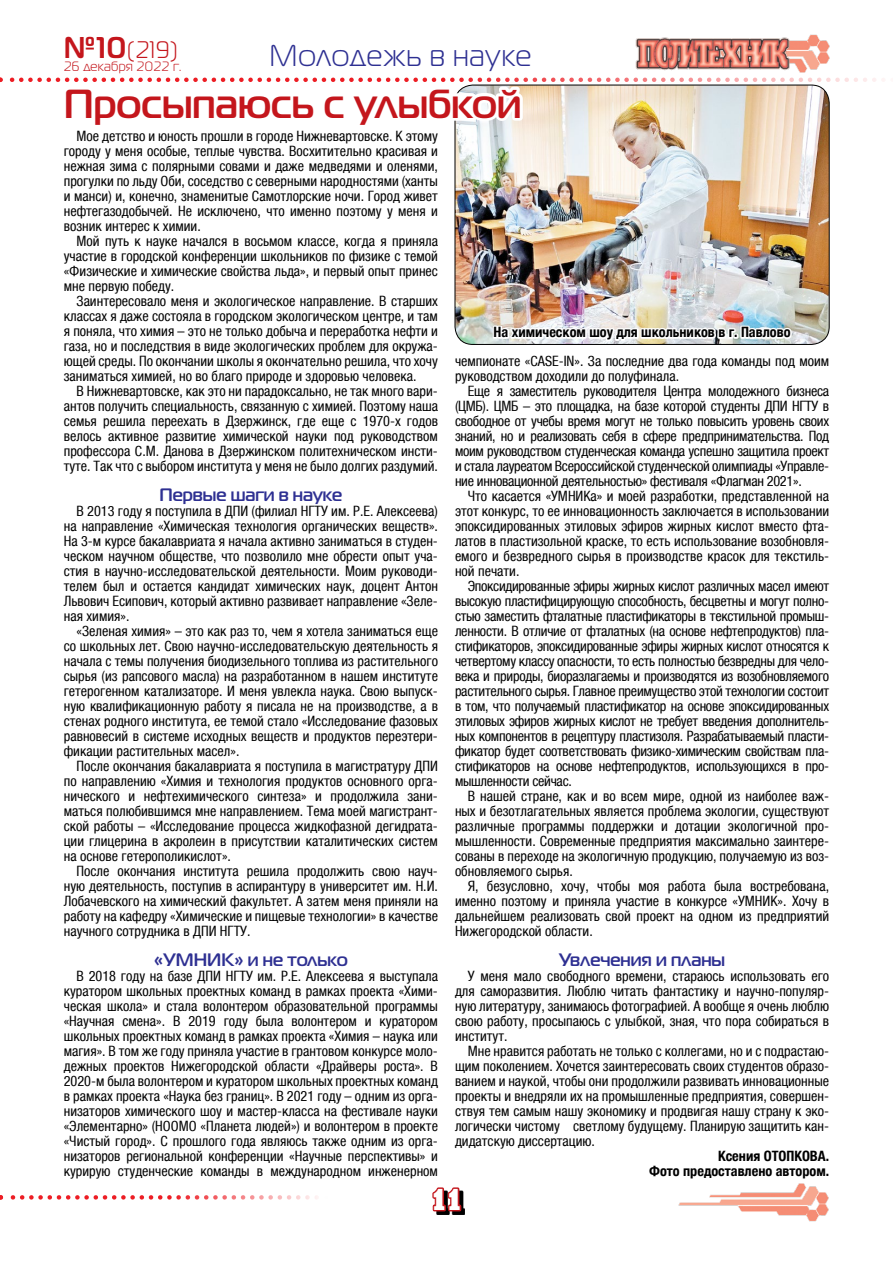
<style>
.page{position:relative;width:893px;height:1263px;background:#fff}
.page>*{position:absolute;margin:0;border:0;box-sizing:border-box;transform-origin:0 0}
.t1{font:700 40.5px "Magistral C";color:#c4161c}
.t2{font:30px "Magistral C";letter-spacing:.03em;color:#2e3092}
.t3{font:30px "Xenia Bold Cyrillic";color:#fff}
.t4{font:24px "Magistral C";color:#c4161c}
.t5{font:700 18px "Magistral C";color:#2e3092}
.t6{font:condensed 14.25px/15px "Helvetica Neue LTCYR";color:#000;text-align:justify}
.t7{font:700 condensed 14.25px/15px "Helvetica Neue LTCYR";color:#000;text-align:right}
.t8{font:13.5px "Magistral C";letter-spacing:.02em;color:#c4161c}
.s1{font-weight:700;font-size:30px}
</style>
<div class="page">
<img style="left:793px;top:34px;width:36px;height:39px">
<img style="left:635px;top:37px;width:158px;height:34px">
<svg style="left:0;top:1195px;width:317px;height:4px"></svg>
<img style="left:678px;top:1183px;width:151px;height:39px">
<svg style="left:436px;top:1191px;width:29px;height:24px"></svg>
<svg style="left:432px;top:1187px;width:31px;height:26px"></svg>
<img style="left:455px;top:131px;width:374px;height:213px">
<svg style="left:0;top:78px;width:884px;height:53px"></svg>
<img style="left:491px;top:307px;width:303px;height:38px">
<h3 class="t4" style="left:64px;top:37px;width:116px"><span class="s1">№10</span>(219)</h3>
<p class="t8" style="left:64px;top:59px;width:119px">26 декабря 2022 г.</p>
<h2 class="t2" style="left:270px;top:39px;width:263px">Молодежь в науке</h2>
<h1 class="t1" style="left:64px;top:79px;width:459px">Просыпаюсь с улыбкой</h1>
<p class="t6" style="left:64px;top:128px;width:376px;text-indent:13px">Мое детство и юность прошли в городе Нижневартовске. К этому городу у меня особые, теплые чувства. Восхитительно красивая и нежная зима с полярными совами и даже медведями и оленями, прогулки по льду Оби, соседство с северными народностями (ханты и манси) и, конечно, знаменитые Самотлорские ночи. Город живет нефтегазодобычей. Не исключено, что именно поэтому у меня и возник интерес к химии.</p>
<p class="t6" style="left:64px;top:233px;width:376px;text-indent:13px">Мой путь к науке начался в восьмом классе, когда я приняла участие в городской конференции школьников по физике с темой «Физические и химические свойства льда», и первый опыт принес мне первую победу.</p>
<p class="t6" style="left:64px;top:293px;width:376px;text-indent:13px">Заинтересовало меня и экологическое направление. В старших классах я даже состояла в городском экологическом центре, и там я поняла, что химия – это не только добыча и переработка нефти и газа, но и последствия в виде экологических проблем для окружа&shy;ющей среды. По окончании школы я окончательно решила, что хочу заниматься химией, но во благо природе и здоровью человека.</p>
<p class="t6" style="left:64px;top:384px;width:376px;text-indent:13px">В Нижневартовске, как это ни парадоксально, не так много вари&shy;антов получить специальность, связанную с химией. Поэтому наша семья решила переехать в Дзержинск, где еще с 1970-х годов велось активное развитие химической науки под руководством профессора С.М. Данова в Дзержинском политехническом инсти&shy;туте. Так что с выбором института у меня не было долгих раздумий.</p>
<p class="t5" style="left:159px;top:484px;width:184px">Первые шаги в науке</p>
<p class="t6" style="left:64px;top:503px;width:376px;text-indent:13px">В 2013 году я поступила в ДПИ (филиал НГТУ им. Р.Е. Алексеева) на направление «Химическая технология органических веществ».<br>На 3-м курсе бакалавриата я начала активно заниматься в студен&shy;ческом научном обществе, что позволило мне обрести опыт уча&shy;стия в научно-исследовательской деятельности. Моим руководи&shy;телем был и остается кандидат химических наук, доцент Антон Львович Есипович, который активно развивает направление «Зеле&shy;ная химия».</p>
<p class="t6" style="left:64px;top:623px;width:376px;text-indent:13px">«Зеленая химия» – это как раз то, чем я хотела заниматься еще со школьных лет. Свою научно-исследовательскую деятельность я начала с темы получения биодизельного топлива из растительного сырья (из рапсового масла) на разработанном в нашем институте гетерогенном катализаторе. И меня увлекла наука. Свою выпуск&shy;ную квалификационную работу я писала не на производстве, а в стенах родного института, ее темой стало «Исследование фазовых равновесий в системе исходных веществ и продуктов переэтери&shy;фикации растительных масел».</p>
<p class="t6" style="left:64px;top:759px;width:376px;text-indent:13px">После окончания бакалавриата я поступила в магистратуру ДПИ по направлению «Химия и технология продуктов основного орга&shy;нического и нефтехимического синтеза» и продолжила зани&shy;маться полюбившимся мне направлением. Тема моей магистрант&shy;ской работы – «Исследование процесса жидкофазной дегидрата&shy;ции глицерина в акролеин в присутствии каталитических систем на основе гетерополикислот».</p>
<p class="t6" style="left:64px;top:864px;width:376px;text-indent:13px">После окончания института решила продолжить свою науч&shy;ную деятельность, поступив в аспирантуру в университет им. Н.И.<br>Лобачевского на химический факультет. А затем меня приняли на работу на кафедру «Химические и пищевые технологии» в качестве научного сотрудника в ДПИ НГТУ.</p>
<p class="t5" style="left:154px;top:949px;width:195px">«УМНИК» и не только</p>
<p class="t6" style="left:64px;top:968px;width:376px;text-indent:13px">В 2018 году на базе ДПИ НГТУ им. Р.Е. Алексеева я выступала куратором школьных проектных команд в рамках проекта «Хими&shy;ческая школа» и стала волонтером образовательной программы «Научная смена». В 2019 году была волонтером и куратором школьных проектных команд в рамках проекта «Химия – наука или магия». В том же году приняла участие в грантовом конкурсе моло&shy;дежных проектов Нижегородской области «Драйверы роста». В 2020-м была волонтером и куратором школьных проектных команд в рамках проекта «Наука без границ». В 2021 году – одним из орга&shy;низаторов химического шоу и мастер-класса на фестивале науки «Элементарно» (НООМО «Планета людей») и волонтером в проекте «Чистый город». С прошлого года являюсь также одним из орга&shy;низаторов региональной конференции «Научные перспективы» и курирую студенческие команды в международном инженерном</p>
<p class="t7" style="left:494px;top:325px;width:298px">На химическом шоу для школьников в г. Павлово</p>
<p class="t6" style="left:455px;top:353px;width:376px">чемпионате «CASE-IN». За последние два года команды под моим руководством доходили до полуфинала.</p>
<p class="t6" style="left:455px;top:384px;width:376px;text-indent:13px">Еще я заместитель руководителя Центра молодежного бизнеса (ЦМБ). ЦМБ – это площадка, на базе которой студенты ДПИ НГТУ в свободное от учебы время могут не только повысить уровень своих знаний, но и реализовать себя в сфере предпринимательства. Под моим руководством студенческая команда успешно защитила проект и стала лауреатом Всероссийской студенческой олимпиады «Управле&shy;ние инновационной деятельностью» фестиваля «Флагман 2021».</p>
<p class="t6" style="left:455px;top:489px;width:376px;text-indent:13px">Что касается «УМНИКа» и моей разработки, представленной на этот конкурс, то ее инновационность заключается в использовании эпоксидированных этиловых эфиров жирных кислот вместо фта&shy;латов в пластизольной краске, то есть использование возобновля&shy;емого и безвредного сырья в производстве красок для текстиль&shy;ной печати.</p>
<p class="t6" style="left:455px;top:579px;width:376px;text-indent:13px">Эпоксидированные эфиры жирных кислот различных масел имеют высокую пластифицирующую способность, бесцветны и могут полно&shy;стью заместить фталатные пластификаторы в текстильной промыш&shy;ленности. В отличие от фталатных (на основе нефтепродуктов) пла&shy;стификаторов, эпоксидированные эфиры жирных кислот относятся к четвертому классу опасности, то есть полностью безвредны для чело&shy;века и природы, биоразлагаемы и производятся из возобновляемого растительного сырья. Главное преимущество этой технологии состоит в том, что получаемый пластификатор на основе эпоксидированных этиловых эфиров жирных кислот не требует введения дополнитель&shy;ных компонентов в рецептуру пластизоля. Разрабатываемый пласти&shy;фикатор будет соответствовать физико-химическим свойствам пла&shy;стификаторов на основе нефтепродуктов, использующихся в про&shy;мышленности сейчас.</p>
<p class="t6" style="left:455px;top:789px;width:376px;text-indent:13px">В нашей стране, как и во всем мире, одной из наиболее важ&shy;ных и безотлагательных является проблема экологии, существуют различные программы поддержки и дотации экологичной про&shy;мышленности. Современные предприятия максимально заинтере&shy;сованы в переходе на экологичную продукцию, получаемую из воз&shy;обновляемого сырья.</p>
<p class="t6" style="left:455px;top:879px;width:376px;text-indent:13px">Я, безусловно, хочу, чтобы моя работа была востребована, именно поэтому и приняла участие в конкурсе «УМНИК». Хочу в дальнейшем реализовать свой проект на одном из предприятий Нижегородской области.</p>
<p class="t5" style="left:559px;top:949px;width:168px">Увлечения и планы</p>
<p class="t6" style="left:455px;top:968px;width:376px;text-indent:13px">У меня мало свободного времени, стараюсь использовать его для саморазвития. Люблю читать фантастику и научно-популяр&shy;ную литературу, занимаюсь фотографией. А вообще я очень люблю свою работу, просыпаюсь с улыбкой, зная, что пора собираться в институт.</p>
<p class="t6" style="left:455px;top:1043px;width:376px;text-indent:13px">Мне нравится работать не только с коллегами, но и с подрастаю&shy;щим поколением. Хочется заинтересовать своих студентов образо&shy;ванием и наукой, чтобы они продолжили развивать инновационные проекты и внедряли их на промышленные предприятия, совершен&shy;ствуя тем самым нашу экономику и продвигая нашу страну к эко&shy;логически чистому светлому будущему. Планирую защитить кан&shy;дидатскую диссертацию.</p>
<p class="t7" style="left:649px;top:1148px;width:182px">Ксения ОТОПКОВА.<br>Фото предоставлено автором.</p>
<h2 class="t3" style="left:429px;top:1182px;width:36px">11</h2>
</div>
